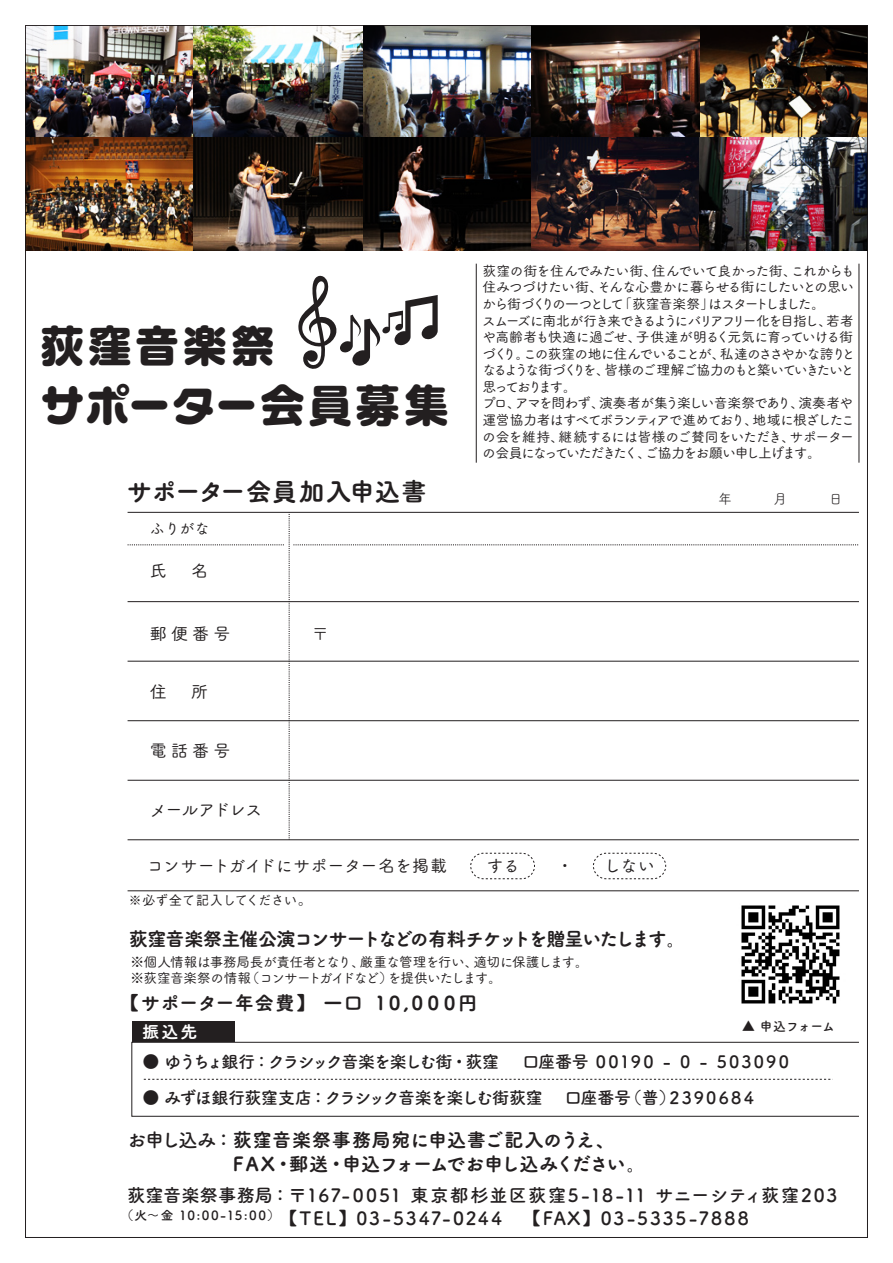
<style>
.page{position:relative;width:893px;height:1263px;background:#fff}
.page>*{position:absolute;margin:0;border:0;box-sizing:border-box;transform-origin:0 0}
.t1{font:900 43.65px "Kamo Lime Std";letter-spacing:-.005em;color:#231f20}
.t2{font:800 42.45px "UD Shin M Go Pro";letter-spacing:.125em;color:#231f20}
.t3{font:25.5px "Tsuku A Rd Gothic Std E";color:#231f20}
.t4{font:19.2px/23.4px "Tsuku A Rd Gothic Std E";color:#231f20}
.t5{font:19.2px "Tsuku A Rd Gothic Std E";letter-spacing:-.075em;color:#231f20}
.t6{font:19.2px "Tsuku A Rd Gothic Std E";letter-spacing:-.025em;color:#231f20}
.t7{font:18.3px/22.6px "Tsuku A Rd Gothic Std B";letter-spacing:.065em;color:#231f20}
.t8{font:16.95px "Tsuku A Rd Gothic Std B";letter-spacing:-.03em;color:#231f20}
.t9{font:16.95px "Tsuku A Rd Gothic Std M";letter-spacing:-.015em;color:#231f20}
.t10{font:16.95px "Tsuku A Rd Gothic Std B";letter-spacing:-.125em;color:#231f20}
.t11{font:16.95px "Tsuku A Rd Gothic Std B";letter-spacing:.125em;color:#231f20}
.t12{font:16.95px "Tsuku A Rd Gothic Std M";letter-spacing:-.065em;color:#231f20}
.t13{font:16.95px "Tsuku A Rd Gothic Std E";color:#fff}
.t14{font:16.95px "Tsuku A Rd Gothic Std R";color:#231f20}
.t15{font:14.85px "Tsuku A Rd Gothic Std M";color:#231f20}
.t16{font:13.8px/16.6px "Tsuku A Rd Gothic Std M";letter-spacing:-.09em;color:#231f20}
.t17{font:13.65px/16.4px "Tsuku A Rd Gothic Std M";letter-spacing:-.05em;color:#231f20}
.t18{font:12.75px "Tsuku A Rd Gothic Std B";letter-spacing:.035em;color:#231f20}
.t19{font:500 12.75px "Gothic BBB Pro";letter-spacing:.01em;color:#231f20}
.s1{font-family:"UD Shin M Go Pro";font-weight:800}
.s2{font-family:"Koz Go Pr 6 N"}
.s3{font-family:"Tsuku A Rd Gothic Std B"}
</style>
<div class="page">
<div style="left:132px;top:1021px;width:103px;height:21px;background:#231f20"></div>
<div style="left:132px;top:1042px;width:727px;height:74px;border:1px solid #231f20"></div>
<svg style="left:144px;top:1079px;width:689px;height:1px"></svg>
<hr style="left:859px;top:264px;width:1px;height:199px;background:#231f20">
<hr style="left:476px;top:264px;width:1px;height:199px;background:#231f20">
<hr style="left:128px;top:890px;width:731px;height:1px;background:#231f20">
<svg style="left:128px;top:512px;width:731px;height:328px"></svg>
<img style="left:27px;top:27px;width:839px;height:223px">
<svg style="left:298px;top:276px;width:140px;height:93px"></svg>
<div style="left:470px;top:853px;width:65px;height:26px;border:1px dashed #231f20;border-radius:13px"></div>
<div style="left:593px;top:853px;width:73px;height:26px;border:1px dashed #231f20;border-radius:13px"></div>
<img style="left:741px;top:905px;width:99px;height:99px">
<h2 class="t2" style="left:41px;top:311px;width:235px">荻窪音楽祭</h2>
<h1 class="t1" style="left:41px;top:372px;width:409px">サポーター<span class="s1">会員募集</span></h1>
<h3 class="t3" style="left:126px;top:472px;width:302px">サポーター会員加入申込書</h3>
<p class="t15" style="left:150px;top:517px;width:61px">ふりがな</p>
<p class="t9" style="left:150px;top:557px;width:19px">氏</p>
<p class="t9" style="left:191px;top:557px;width:19px">名</p>
<p class="t9" style="left:150px;top:620px;width:82px">郵便番号</p>
<p class="t14" style="left:312px;top:620px;width:19px">〒</p>
<p class="t9" style="left:150px;top:679px;width:19px">住</p>
<p class="t9" style="left:191px;top:679px;width:19px">所</p>
<p class="t9" style="left:150px;top:738px;width:82px">電話番号</p>
<p class="t12" style="left:150px;top:796px;width:114px">メールアドレス</p>
<p class="t16" style="left:482px;top:261px;width:375px">荻窪の街を住んでみたい街、住んでいて良かった街、これからも住みつづけたい街、そんな心豊かに暮らせる街にしたいとの思いから街づくりの一つとして「荻窪音楽祭」はスタートしました。<br>スムーズに南北が行き来できるようにバリアフリー化を目指し、若者や高齢者も快適に過ごせ、子供達が明るく元気に育っていける街づくり。この荻窪の地に住んでいることが、私達のささやかな誇りとなるような街づくりを、皆様のご理解ご協力のもと築いていきたいと思っております。<br>プロ、アマを問わず、演奏者が集う楽しい音楽祭であり、演奏者や運営協力者はすべてボランティアで進めており、地域に根ざしたこの会を維持、継続するには皆様のご賛同をいただき、サポーターの会員になっていただきたく、ご協力をお願い申し上げます。</p>
<p class="t9" style="left:147px;top:853px;width:428px">コンサートガイドにサポーター名を掲載　　する　 ・</p>
<p class="t9" style="left:604px;top:853px;width:52px">しない</p>
<p class="t19" style="left:129px;top:890px;width:183px">※必ず全て記入してください。</p>
<h3 class="t5" style="left:129px;top:924px;width:559px">荻窪音楽祭主催公演コンサートなどの有料チケットを贈呈いたします。</h3>
<p class="t17" style="left:130px;top:953px;width:460px">※個人情報は事務局長が責任者となり、厳重な管理を行い、適切に保護します。※荻窪音楽祭の情報（コンサートガイドなど）を提供いたします。</p>
<h3 class="t6" style="left:120px;top:988px;width:359px">【サポーター年会費】 一口 １０,０００円</h3>
<p class="t13" style="left:142px;top:1019px;width:57px">振込先</p>
<p class="t18" style="left:742px;top:1016px;width:94px"><span class="s2">▲</span> 申込フォーム</p>
<p class="t10" style="left:142px;top:1048px;width:358px">● ゆうちょ銀行：クラシック音楽を楽しむ街・荻窪</p>
<p class="t11" style="left:522px;top:1048px;width:268px">口座番号 00190 - 0 - 503090</p>
<p class="t8" style="left:142px;top:1084px;width:613px">● みずほ銀行荻窪支店：クラシック音楽を楽しむ街荻窪　 口座番号（普）239 0 6 8 4</p>
<h3 class="t4" style="left:233px;top:1127px;width:415px;text-indent:-106px"><span class="s3">お申し込み：</span>荻窪音楽祭事務局宛に申込書ご記入のうえ、<br>FAX・郵送・申込フォームでお申し込みください。</h3>
<h3 class="t7" style="left:279px;top:1183px;width:560px;text-indent:-152px">荻窪音楽祭事務局：〒167-0051 東京都杉並区荻窪5-18-11 サニーシティ荻窪203【TEL】03-5347-0244 【FAX】03-5335-7888</h3>
<p class="t18" style="left:121px;top:1205px;width:161px">（火～金 10:00-15:00）</p>
</div>
